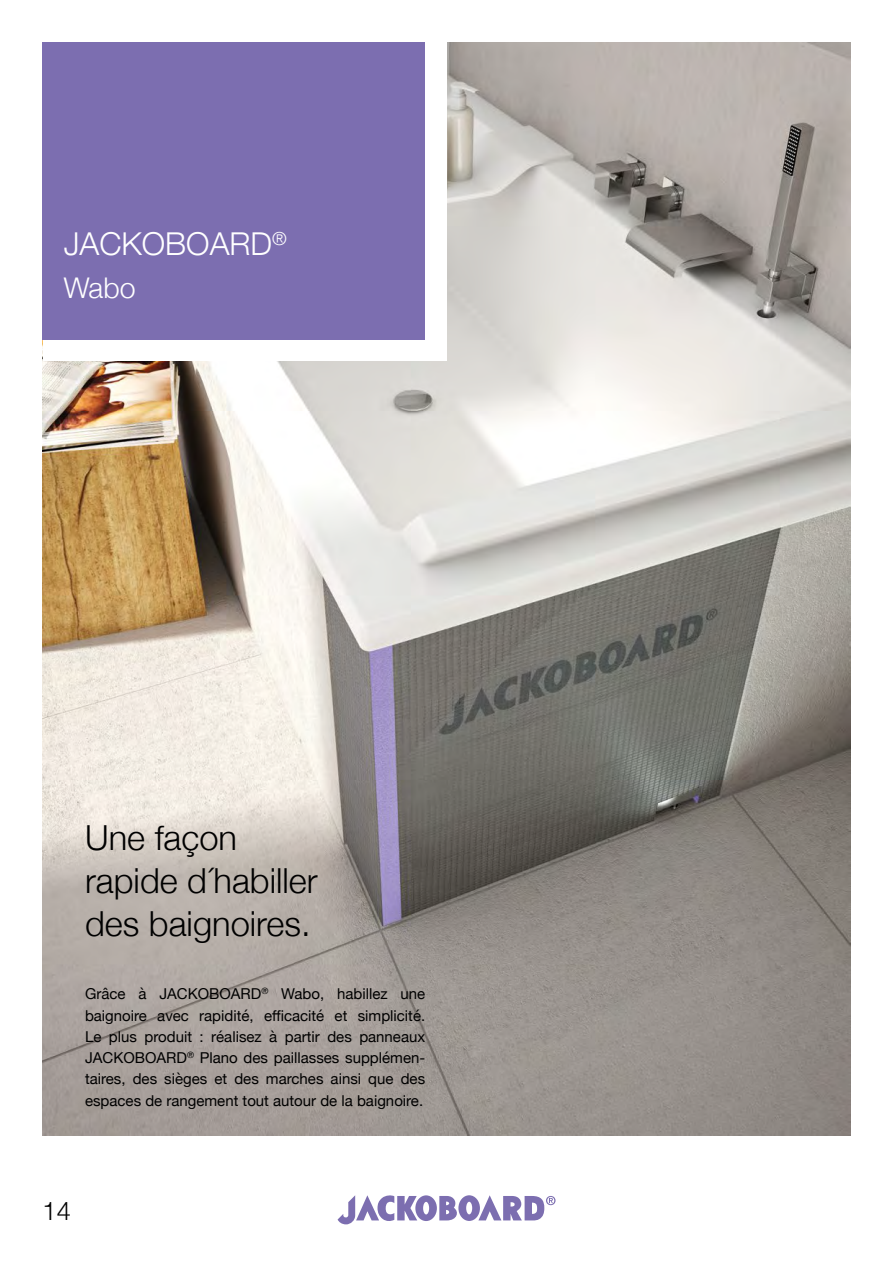
<style>
.page{position:relative;width:893px;height:1263px;background:#fff}
.page>*{position:absolute;margin:0;border:0;box-sizing:border-box;transform-origin:0 0}
.t1{font:300 34.5px/42.5px "Helvetica Neue";color:#000}
.t2{font:300 31.5px "Helvetica Neue";color:#fff}
.t3{font:300 28.5px "Helvetica Neue";color:#fff}
.t4{font:300 25.5px "Helvetica Neue";color:#000}
.t5{font:15px/21.3px "Helvetica Neue";color:#000;text-align:justify}
</style>
<div class="page">
<img style="left:43px;top:43px;width:807px;height:1092px">
<svg style="left:338px;top:1195px;width:217px;height:29px"></svg>
<div style="left:43px;top:43px;width:403px;height:318px;background:#fff"></div>
<div style="left:43px;top:43px;width:382px;height:297px;background:#7c6eb0"></div>
<h2 class="t2" style="left:64px;top:218px;width:224px">JACKOBOARD<sup>®</sup></h2>
<h3 class="t3" style="left:64px;top:264px;width:73px">Wabo</h3>
<h1 class="t1" style="left:85px;top:814px;width:234px">Une façon rapide d´habiller des baignoires.</h1>
<p class="t5" style="left:85px;top:984px;width:342px">Grâce à JACKOBOARD<sup>®</sup> Wabo, habillez une baignoire avec rapidité, efficacité et simplicité.<br>Le plus produit : réalisez à partir des panneaux JACKOBOARD<sup>®</sup> Plano des paillasses supplémen&shy;taires, des sièges et des marches ainsi que des espaces de rangement tout autour de la baignoire.</p>
<h3 class="t4" style="left:43px;top:1191px;width:30px">14</h3>
</div>
